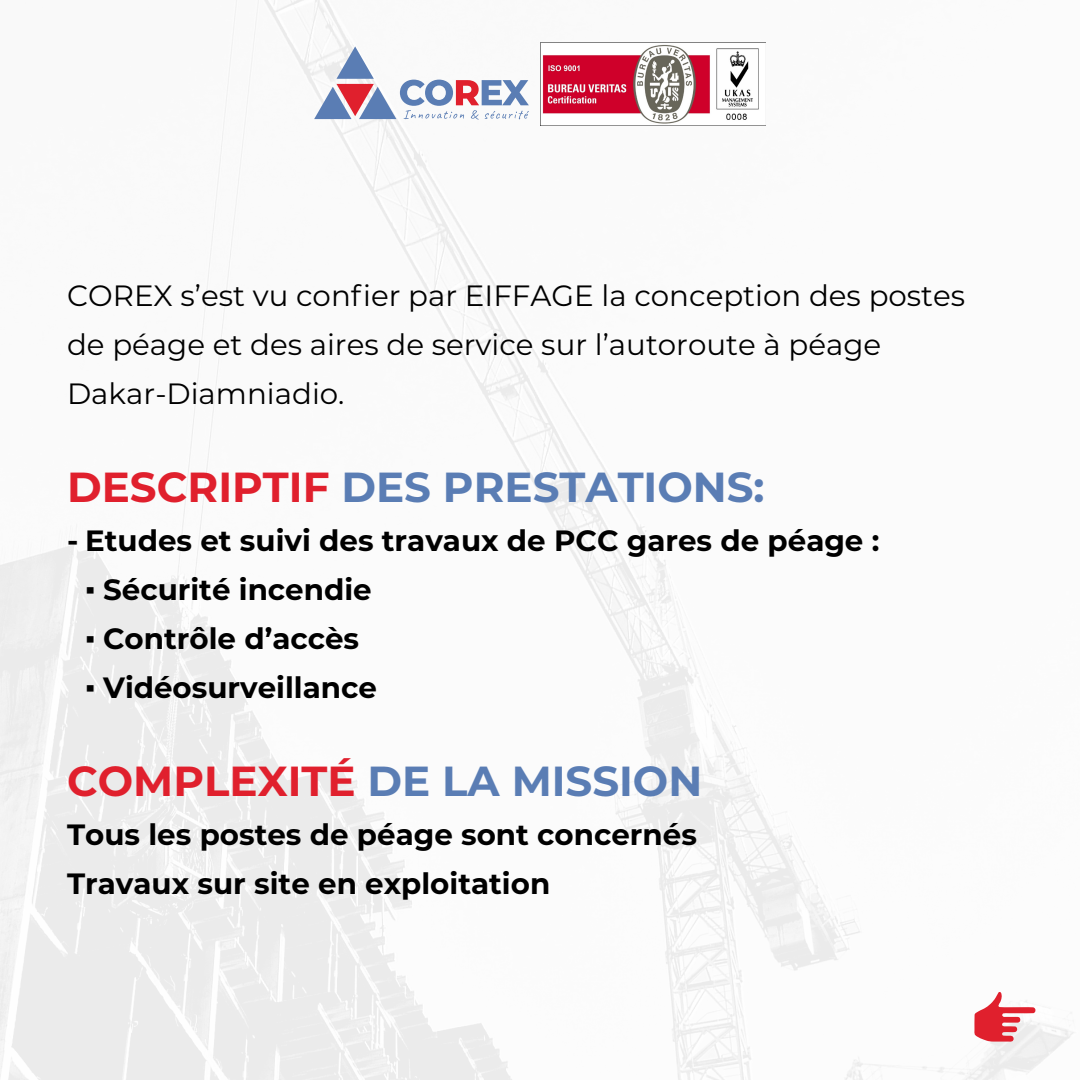
<style>
.page{position:relative;width:1080px;height:1080px;background:#fff}
.page>*{position:absolute;margin:0;border:0;box-sizing:border-box;transform-origin:0 0}
.t1{font:700 42px "Montserrat";color:#5a7db4}
.t2{font:700 29.3px/49px "Montserrat";color:#000}
.t3{font:29.3px/49px "Montserrat";color:#000}
.s1{color:#e0202d}
.s2{font-family:"Times New Roman";font-weight:400}
</style>
<div class="page">
<svg style="left:974px;top:992px;width:62px;height:50px"></svg>
<img style="left:540px;top:43px;width:226px;height:83px">
<svg style="left:314px;top:46px;width:215px;height:74px"></svg>
<p class="t3" style="left:67px;top:270px;width:900px">COREX s’est vu confier par EIFFAGE la conception des postes de péage et des aires de service sur l’autoroute à péage<br>Dakar-Diamniadio.</p>
<h1 class="t1" style="left:67px;top:457px;width:699px"><span class="s1">DESCRIPTIF</span> DES PRESTATIONS:</h1>
<p class="t2" style="left:67px;top:514px;width:814px">- Etudes et suivi des travaux de PCC gares de péage :</p>
<p class="t2" style="left:85px;top:563px;width:288px"><span class="s2">▪</span> Sécurité incendie</p>
<p class="t2" style="left:85px;top:612px;width:276px"><span class="s2">▪</span> Contrôle d’accès</p>
<p class="t2" style="left:85px;top:661px;width:293px"><span class="s2">▪</span> Vidéosurveillance</p>
<h1 class="t1" style="left:67px;top:751px;width:637px"><span class="s1">COMPLEXITÉ</span> DE LA MISSION</h1>
<p class="t2" style="left:67px;top:809px;width:631px">Tous les postes de péage sont concernés<br>Travaux sur site en exploitation</p>
</div>
